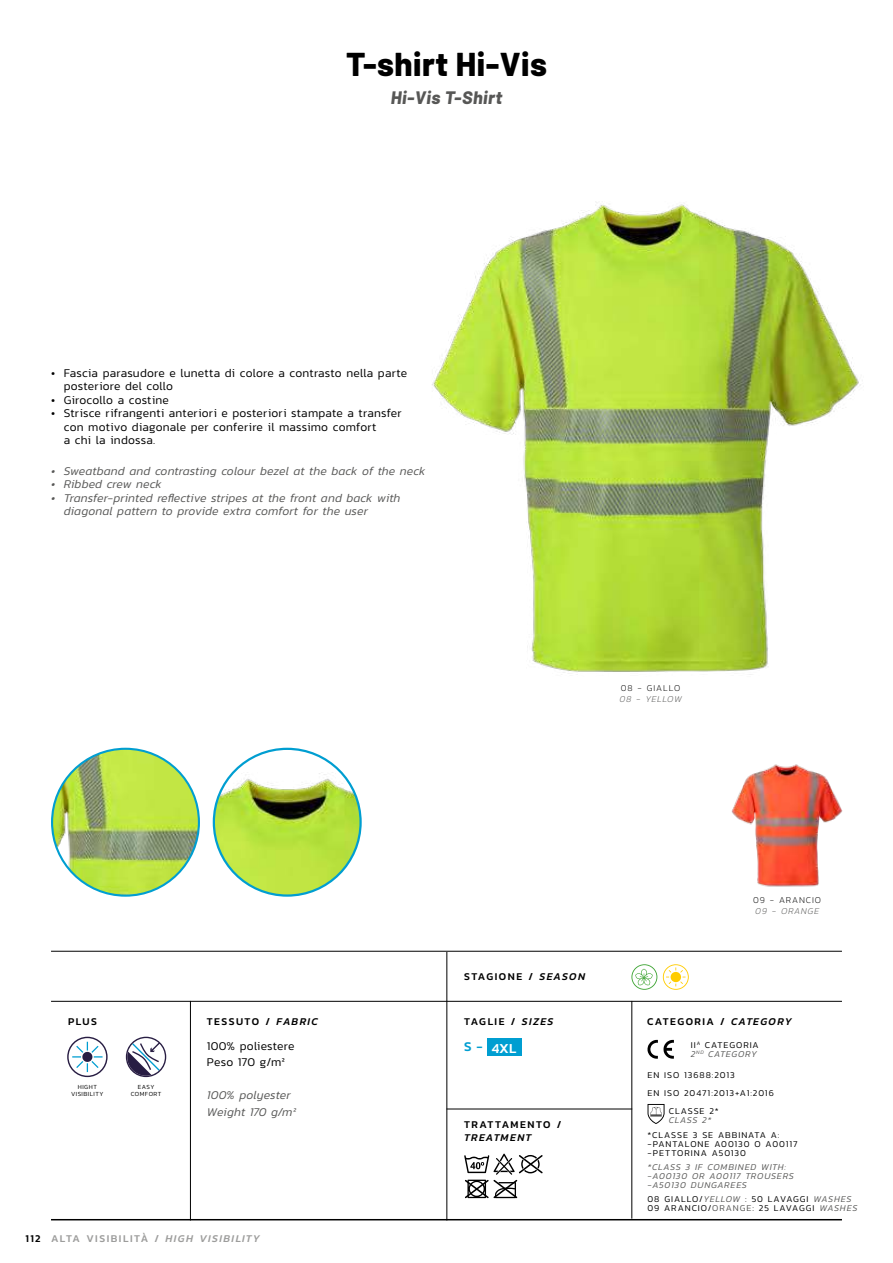
<style>
.page{position:relative;width:893px;height:1263px;background:#fff}
.page>*{position:absolute;margin:0;border:0;box-sizing:border-box;transform-origin:0 0}
.t1{font:800 33px "Barlow";letter-spacing:.015em;color:#000}
.t2{font:italic 800 18px "Barlow";letter-spacing:.03em;color:#575756}
.t3{font:500 13.95px "Kanit";color:#fff}
.t4{font:500 13.5px "Kanit";color:#009ed1}
.t5{font:300 12px/13.5px "Kanit";letter-spacing:.015em;color:#000}
.t6{font:italic 300 12px/16.5px "Kanit";letter-spacing:.005em;color:#575756}
.t7{font:500 10.5px "Kanit";letter-spacing:.14em;color:#000}
.t8{font:500 10.5px "Kanit";letter-spacing:.135em;color:#9d9d9c}
.t9{font:italic 500 10.5px "Kanit";letter-spacing:.095em;color:#000}
.t10{font:300 9px/9px "Kanit";letter-spacing:.1em;color:#000}
.t11{font:italic 300 9px/9px "Kanit";letter-spacing:.08em;color:#575756}
.t12{font:200 9px "Kanit";letter-spacing:.105em;color:#000}
.t13{font:italic 200 9px "Kanit";letter-spacing:.08em;color:#575756}
.t14{font:300 6.3px/7.5px "Kanit";letter-spacing:.075em;color:#000;text-align:center}
.s1{font-style:italic}
.s2{color:#000}
.s3{font-style:italic;color:#575756}
.s4{color:#575756}
</style>
<div class="page">
<svg style="left:663px;top:964px;width:26px;height:26px"></svg>
<svg style="left:631px;top:964px;width:26px;height:26px"></svg>
<hr style="left:51px;top:1001px;width:791px;height:1px;background:#000">
<hr style="left:51px;top:1219px;width:791px;height:1px;background:#000">
<hr style="left:446px;top:952px;width:1px;height:268px;background:#000">
<hr style="left:631px;top:1001px;width:1px;height:217px;background:#000">
<hr style="left:446px;top:1108px;width:186px;height:1px;background:#000">
<hr style="left:51px;top:951px;width:791px;height:1px;background:#000">
<hr style="left:190px;top:1001px;width:1px;height:219px;background:#000">
<svg style="left:67px;top:1037px;width:41px;height:40px"></svg>
<img style="left:731px;top:767px;width:112px;height:120px">
<img style="left:432px;top:201px;width:429px;height:566px">
<img style="left:52px;top:749px;width:147px;height:147px;border-radius:73px">
<svg style="left:126px;top:1037px;width:40px;height:40px"></svg>
<svg style="left:647px;top:1040px;width:27px;height:19px"></svg>
<svg style="left:647px;top:1104px;width:18px;height:20px"></svg>
<div style="left:487px;top:1039px;width:35px;height:17px;background:#009ed1"></div>
<img style="left:214px;top:749px;width:147px;height:146px">
<svg style="left:464px;top:1154px;width:79px;height:44px"></svg>
<h1 class="t1" style="left:346px;top:39px;width:202px">T-shirt Hi-Vis</h1>
<h2 class="t2" style="left:391px;top:84px;width:113px">Hi-Vis T-Shirt</h2>
<p class="t5" style="left:64px;top:366px;width:345px;text-indent:-13px">• Fascia parasudore e lunetta di colore a contrasto nella parte posteriore del collo</p>
<p class="t5" style="left:51px;top:393px;width:119px">• Girocollo a costine</p>
<p class="t5" style="left:64px;top:406px;width:339px;text-indent:-13px">• Strisce rifrangenti anteriori e posteriori stampate a transfer con motivo diagonale per conferire il massimo comfort<br>a chi la indossa.</p>
<p class="t6" style="left:51px;top:462px;width:376px">• Sweatband and contrasting colour bezel at the back of the neck</p>
<p class="t6" style="left:51px;top:476px;width:112px">• Ribbed crew neck</p>
<p class="t6" style="left:64px;top:491px;width:338px;line-height:13.5px;text-indent:-13px">• Transfer-printed reflective stripes at the front and back with diagonal pattern to provide extra comfort for the user</p>
<p class="t12" style="left:621px;top:682px;width:61px">08 - GIALLO</p>
<p class="t13" style="left:619px;top:693px;width:64px">08 - YELLOW</p>
<p class="t7" style="left:68px;top:1013px;width:31px">PLUS</p>
<p class="t14" style="left:71px;top:1083px;width:34px">HIGHT<br>VISIBILITY</p>
<p class="t14" style="left:131px;top:1083px;width:32px">EASY<br>COMFORT</p>
<p class="t7" style="left:207px;top:1013px;width:113px">TESSUTO / <span class="s1">FABRIC</span></p>
<p class="t5" style="left:207px;top:1037px;width:89px;line-height:16.5px">100% poliestere<br>Peso 170 g/m²</p>
<p class="t6" style="left:207px;top:1087px;width:91px">100% polyester<br>Weight 170 g/m²</p>
<p class="t8" style="left:26px;top:1230px;width:236px"><span class="s2">112</span> ALTA VISIBILITÀ / <span class="s1">HIGH VISIBILITY</span></p>
<p class="t7" style="left:464px;top:969px;width:122px">STAGIONE / <span class="s1">SEASON</span></p>
<p class="t7" style="left:464px;top:1013px;width:91px">TAGLIE / <span class="s1">SIZES</span></p>
<p class="t4" style="left:464px;top:1036px;width:20px">S -</p>
<p class="t3" style="left:492px;top:1037px;width:26px">4XL</p>
<p class="t7" style="left:464px;top:1116px;width:99px">TRATTAMENTO /</p>
<p class="t9" style="left:464px;top:1130px;width:69px">TREATMENT</p>
<p class="t12" style="left:753px;top:894px;width:70px">09 - ARANCIO</p>
<p class="t13" style="left:755px;top:905px;width:65px">09 - ORANGE</p>
<p class="t7" style="left:647px;top:1013px;width:146px">CATEGORIA / <span class="s1">CATEGORY</span></p>
<p class="t10" style="left:691px;top:1040px;width:69px">II<sup>A</sup> CATEGORIA<br><span class="s3">2</span><sup>ND</sup> <span class="s3">CATEGORY</span></p>
<p class="t10" style="left:647px;top:1066px;width:128px;line-height:18px">EN ISO 13688:2013<br>EN ISO 20471:2013+A1:2016</p>
<p class="t10" style="left:669px;top:1106px;width:51px">CLASSE 2*</p>
<p class="t11" style="left:669px;top:1115px;width:44px">CLASS 2*</p>
<p class="t10" style="left:647px;top:1130px;width:151px">*CLASSE 3 SE ABBINATA A: -PANTALONE A00130 O A00117 -PETTORINA A50130</p>
<p class="t11" style="left:647px;top:1163px;width:148px">*CLASS 3 IF COMBINED WITH: -A00130 OR A00117 TROUSERS -A50130 DUNGAREES</p>
<p class="t10" style="left:647px;top:1194px;width:211px">08 GIALLO/<span class="s3">YELLOW</span> : 50 LAVAGGI <span class="s3">WASHES<br></span>09 ARANCIO/<span class="s4">ORANGE</span>: 25 LAVAGGI <span class="s3">WASHES</span></p>
</div>
